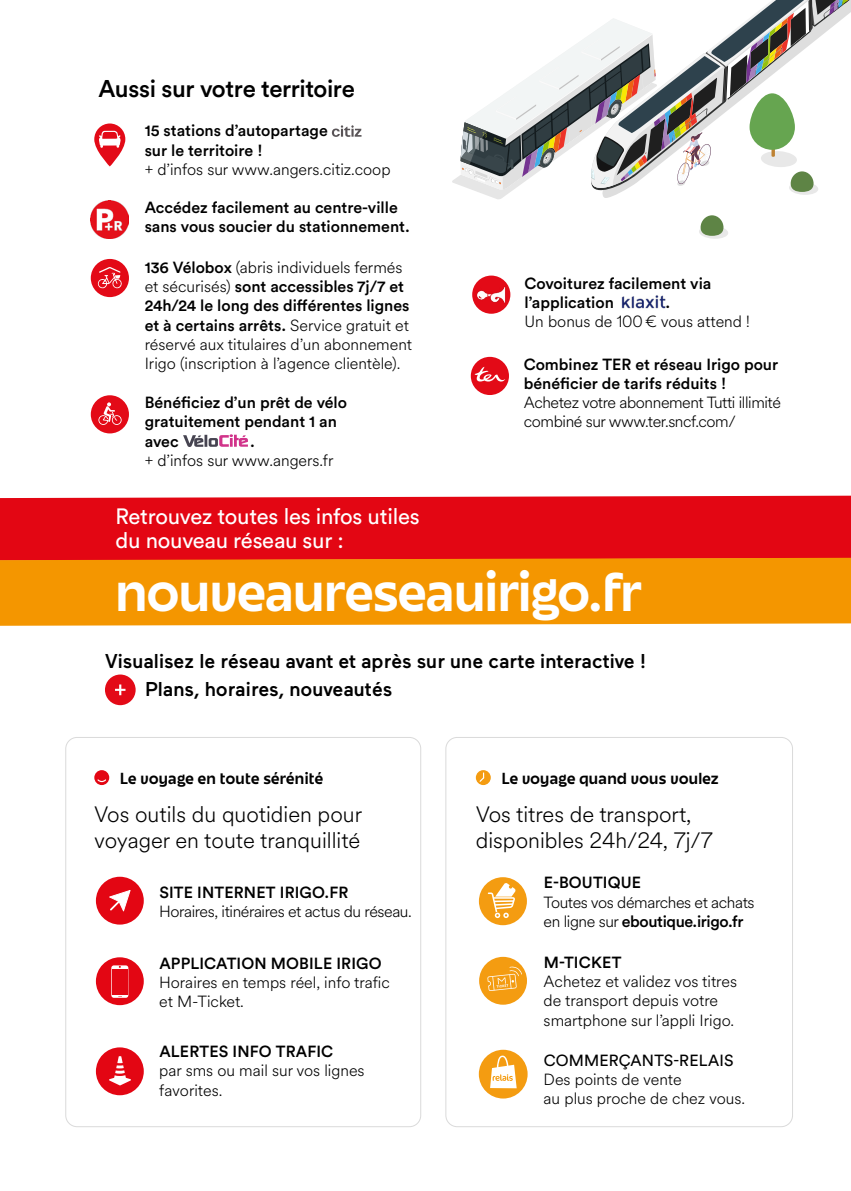
<style>
.page{position:relative;width:851px;height:1191px;background:#fff}
.page>*{position:absolute;margin:0;border:0;box-sizing:border-box;transform-origin:0 0}
.t1{font:47.4px "June Expt Variable Active";letter-spacing:-.01em;color:#fff}
.t2{font:500 24px "Circular Std";letter-spacing:-.02em;color:#000}
.t3{font:300 22px/26.4px "Circular Spotify Text";color:#000}
.t4{font:22px/24px "Circular Std";letter-spacing:-.01em;color:#fff}
.t5{font:500 20px/28px "Maax";color:#000}
.t6{font:500 16px/19.2px "Circular Std";color:#000}
.t7{font:300 16px/19.2px "Circular Spotify Text";color:#000}
.t8{font:300 16px/19.2px "Circular Spotify Text";letter-spacing:-.025em;color:#000}
.t9{font:500 16px "Circular Std";letter-spacing:-.025em;color:#000}
.t10{font:16px "Circular Std";letter-spacing:.01em;color:#000}
.t11{font:14px "June Expt Variable Active";letter-spacing:.025em;color:#000}
.t12{font:700 2.2px "Neo Sans Std";color:#3c3c3b}
.s1{font-family:"Circular Std";font-weight:500}
.s2{font-family:"Circular Spotify Text";font-weight:300}
</style>
<div class="page">
<svg style="left:699px;top:215px;width:29px;height:24px"></svg>
<svg style="left:452px;top:0;width:398px;height:199px"></svg>
<div style="left:65px;top:737px;width:356px;height:390px;border:1px solid #dadada;border-radius:11px"></div>
<div style="left:445px;top:737px;width:347px;height:390px;border:1px solid #dadada;border-radius:11px"></div>
<div style="left:96px;top:876px;width:48px;height:48px;background:#e30613;border-radius:50%"></div>
<div style="left:96px;top:1047px;width:48px;height:48px;background:#e30613;border-radius:50%"></div>
<div style="left:479px;top:956px;width:48px;height:48px;background:#f49c11;border-radius:50%"></div>
<div style="left:96px;top:957px;width:48px;height:48px;background:#e30613;border-radius:50%"></div>
<svg style="left:109px;top:890px;width:21px;height:21px"></svg>
<div style="left:94px;top:770px;width:15px;height:15px;background:#e30613;border-radius:50%"></div>
<svg style="left:97px;top:779px;width:9px;height:3px"></svg>
<div style="left:476px;top:770px;width:14px;height:15px;background:#f49c11;border-radius:50%"></div>
<svg style="left:479px;top:772px;width:5px;height:10px"></svg>
<svg style="left:109px;top:1056px;width:22px;height:29px"></svg>
<svg style="left:111px;top:965px;width:17px;height:32px"></svg>
<div style="left:112px;top:968px;width:16px;height:26px;background:#e30613"></div>
<div style="left:0;top:495px;width:850px;height:63px;background:#e30613"></div>
<div style="left:0;top:558px;width:850px;height:68px;background:#f49600"></div>
<svg style="left:487px;top:966px;width:35px;height:25px"></svg>
<svg style="left:479px;top:877px;width:48px;height:48px"></svg>
<svg style="left:478px;top:1049px;width:49px;height:49px"></svg>
<div style="left:91px;top:259px;width:38px;height:38px;background:#e30a17;border-radius:50%"></div>
<div style="left:470px;top:357px;width:39px;height:38px;background:#e30a17;border-radius:50%"></div>
<div style="left:105px;top:674px;width:31px;height:31px;background:#e30a17;border-radius:50%"></div>
<svg style="left:115px;top:684px;width:10px;height:11px"></svg>
<div style="left:91px;top:395px;width:38px;height:38px;background:#e30a17;border-radius:50%"></div>
<div style="left:472px;top:275px;width:38px;height:39px;background:#e30a17;border-radius:50%"></div>
<svg style="left:98px;top:402px;width:24px;height:23px"></svg>
<img style="left:475px;top:284px;width:35px;height:23px">
<img style="left:621px;top:295px;width:45px;height:14px">
<svg style="left:474px;top:367px;width:31px;height:14px"></svg>
<svg style="left:94px;top:123px;width:31px;height:43px"></svg>
<svg style="left:332px;top:125px;width:29px;height:12px"></svg>
<svg style="left:98px;top:267px;width:24px;height:22px"></svg>
<img style="left:91px;top:200px;width:38px;height:38px">
<svg style="left:183px;top:434px;width:65px;height:13px"></svg>
<h2 class="t2" style="left:98px;top:73px;width:258px">Aussi sur votre territoire</h2>
<p class="t6" style="left:145px;top:121px;width:184px">15 stations d’autopartage sur le territoire !</p>
<p class="t7" style="left:145px;top:160px;width:247px">+ d’infos sur www.angers.citiz.coop</p>
<p class="t6" style="left:145px;top:198px;width:266px">Accédez facilement au centre-ville sans vous soucier du stationnement.</p>
<p class="t7" style="left:145px;top:258px;width:259px"><span class="s1">136 Vélobox</span> (abris individuels fermés</p>
<p class="t6" style="left:145px;top:276px;width:266px"><span class="s2">et sécurisés)</span> sont accessibles 7j/7 et<br>24h/24 le long des différentes lignes et à certains arrêts. <span class="s2">Service gratuit et</span></p>
<p class="t7" style="left:145px;top:335px;width:269px">réservé aux titulaires d’un abonnement<br>Irigo (inscription à l’agence clientèle).</p>
<p class="t6" style="left:145px;top:393px;width:204px">Bénéficiez d’un prêt de vélo gratuitement pendant 1 an avec</p>
<p class="t6" style="left:250px;top:431px;width:6px">.</p>
<p class="t7" style="left:145px;top:451px;width:190px">+ d’infos sur www.angers.fr</p>
<p class="t12" style="left:213px;top:457px;width:36px">Informations au 02 41 18 13 21</p>
<p class="t6" style="left:524px;top:273px;width:188px">Covoiturez facilement via l’application</p>
<p class="t6" style="left:665px;top:292px;width:6px">.</p>
<p class="t7" style="left:524px;top:312px;width:227px">Un bonus de 100€ vous attend !</p>
<p class="t6" style="left:523px;top:354px;width:256px">Combinez TER et réseau Irigo pour bénéficier de tarifs réduits !</p>
<p class="t8" style="left:523px;top:393px;width:259px">Achetez votre abonnement Tutti illimité combiné sur www.ter.sncf.com/</p>
<h3 class="t4" style="left:116px;top:504px;width:305px">Retrouvez toutes les infos utiles du nouveau réseau sur :</h3>
<h1 class="t1" style="left:116px;top:560px;width:527px">nouveaureseauirigo.fr</h1>
<p class="t5" style="left:145px;top:647px;width:503px;text-indent:-40px">Visualisez le réseau avant et après sur une carte interactive !<br>Plans, horaires, nouveautés</p>
<p class="t11" style="left:120px;top:768px;width:205px">Le voyage en toute sérénité</p>
<h3 class="t3" style="left:94px;top:801px;width:269px">Vos outils du quotidien pour voyager en toute tranquillité</h3>
<p class="t6" style="left:159px;top:882px;width:190px">SITE INTERNET IRIGO.FR</p>
<p class="t8" style="left:159px;top:902px;width:254px">Horaires, itinéraires et actus du réseau.</p>
<p class="t6" style="left:159px;top:953px;width:224px">APPLICATION MOBILE IRIGO</p>
<p class="t7" style="left:159px;top:973px;width:232px">Horaires en temps réel, info trafic et M-Ticket.</p>
<p class="t6" style="left:159px;top:1041px;width:175px">ALERTES INFO TRAFIC</p>
<p class="t7" style="left:159px;top:1061px;width:207px">par sms ou mail sur vos lignes favorites.</p>
<p class="t11" style="left:501px;top:768px;width:219px">Le voyage quand vous voulez</p>
<h3 class="t3" style="left:476px;top:801px;width:238px">Vos titres de transport, disponibles 24h/24, 7j/7</h3>
<p class="t6" style="left:543px;top:873px;width:99px">E-BOUTIQUE</p>
<p class="t8" style="left:543px;top:892px;width:212px">Toutes vos démarches et achats</p>
<p class="t9" style="left:543px;top:911px;width:201px"><span class="s2">en ligne sur</span> eboutique.irigo.fr</p>
<p class="t6" style="left:543px;top:952px;width:79px">M-TICKET</p>
<p class="t7" style="left:543px;top:972px;width:195px">Achetez et validez vos titres de transport depuis votre smartphone sur l’appli Irigo.</p>
<p class="t10" style="left:543px;top:1050px;width:191px">COMMERÇANTS-RELAIS</p>
<p class="t7" style="left:543px;top:1070px;width:203px">Des points de vente<br>au plus proche de chez vous.</p>
</div>
